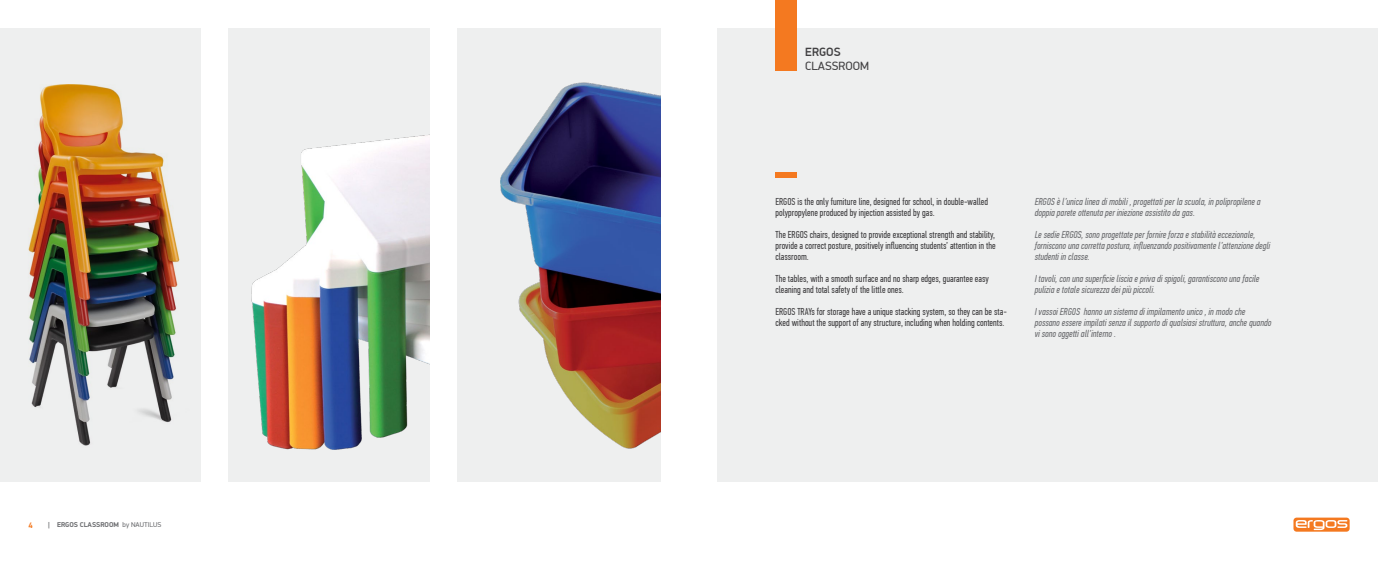
<style>
.page{position:relative;width:1378px;height:567px;background:#fff}
.page>*{position:absolute;margin:0;border:0;box-sizing:border-box;transform-origin:0 0}
.t1{font:12px "PF Din Display Pro";color:#414042}
.t2{font:500 12px "PF Din Display Pro";color:#414042}
.t3{font:italic 10px/11px "PF Din Text Comp Pro";color:#6d6e71}
.t4{font:10px/11px "PF Din Text Comp Pro";color:#414042}
.t5{font:700 8px "PF Din Display Pro";color:#f47920}
.t6{font:700 7px "PF Din Display Pro";color:#6d6e71}
.s1{font-weight:400}
</style>
<div class="page">
<div style="left:1293px;top:518px;width:56px;height:14px;background:#f47920;border-radius:3px"></div>
<svg style="left:1295px;top:520px;width:52px;height:10px"></svg>
<div style="left:0;top:28px;width:201px;height:454px;background:#eeefef"></div>
<div style="left:228px;top:28px;width:201px;height:454px;background:#eeefef"></div>
<div style="left:457px;top:28px;width:203px;height:454px;background:#eeefef"></div>
<div style="left:717px;top:28px;width:661px;height:454px;background:#eeefef"></div>
<img style="left:28px;top:84px;width:152px;height:362px">
<img style="left:251px;top:134px;width:178px;height:316px">
<img style="left:501px;top:82px;width:159px;height:367px">
<div style="left:775px;top:172px;width:22px;height:6px;background:#f47920"></div>
<div style="left:775px;top:0;width:22px;height:71px;background:#f47920"></div>
<p class="t5" style="left:28px;top:520px;width:6px">4</p>
<p class="t6" style="left:48px;top:520px;width:115px">| ERGOS CLASSROOM <span class="s1">by NAUTILUS</span></p>
<p class="t2" style="left:805px;top:44px;width:37px">ERGOS</p>
<p class="t1" style="left:805px;top:59px;width:65px">CLASSROOM</p>
<p class="t4" style="left:775px;top:197px;width:214px">ERGOS is the only furniture line, designed for school, in double-walled polypropylene produced by injection assisted by gas.</p>
<p class="t4" style="left:775px;top:230px;width:222px;text-align:justify">The ERGOS chairs, designed to provide exceptional strength and stability, provide a correct posture, positively influencing students’ attention in the classroom.</p>
<p class="t4" style="left:775px;top:274px;width:215px">The tables, with a smooth surface and no sharp edges, guarantee easy cleaning and total safety of the little ones.</p>
<p class="t4" style="left:775px;top:307px;width:233px">ERGOS TRAYs for storage have a unique stacking system, so they can be sta&shy;cked without the support of any structure, including when holding contents.</p>
<p class="t3" style="left:1035px;top:197px;width:227px">ERGOS è l’unica linea di mobili , progettati per la scuola, in polipropilene a doppia parete ottenuta per iniezione assistito da gas.</p>
<p class="t3" style="left:1035px;top:230px;width:237px">Le sedie ERGOS, sono progettate per fornire forza e stabilità eccezionale, forniscono una corretta postura, influenzando positivamente l’attenzione degli studenti in classe.</p>
<p class="t3" style="left:1035px;top:274px;width:226px">I tavoli, con una superficie liscia e priva di spigoli, garantiscono una facile pulizia e totale sicurezza dei più piccoli.</p>
<p class="t3" style="left:1035px;top:307px;width:238px">I vassoi ERGOS hanno un sistema di impilamento unico , in modo che possano essere impilati senza il supporto di qualsiasi struttura, anche quando vi sono oggetti all’interno .</p>
</div>
